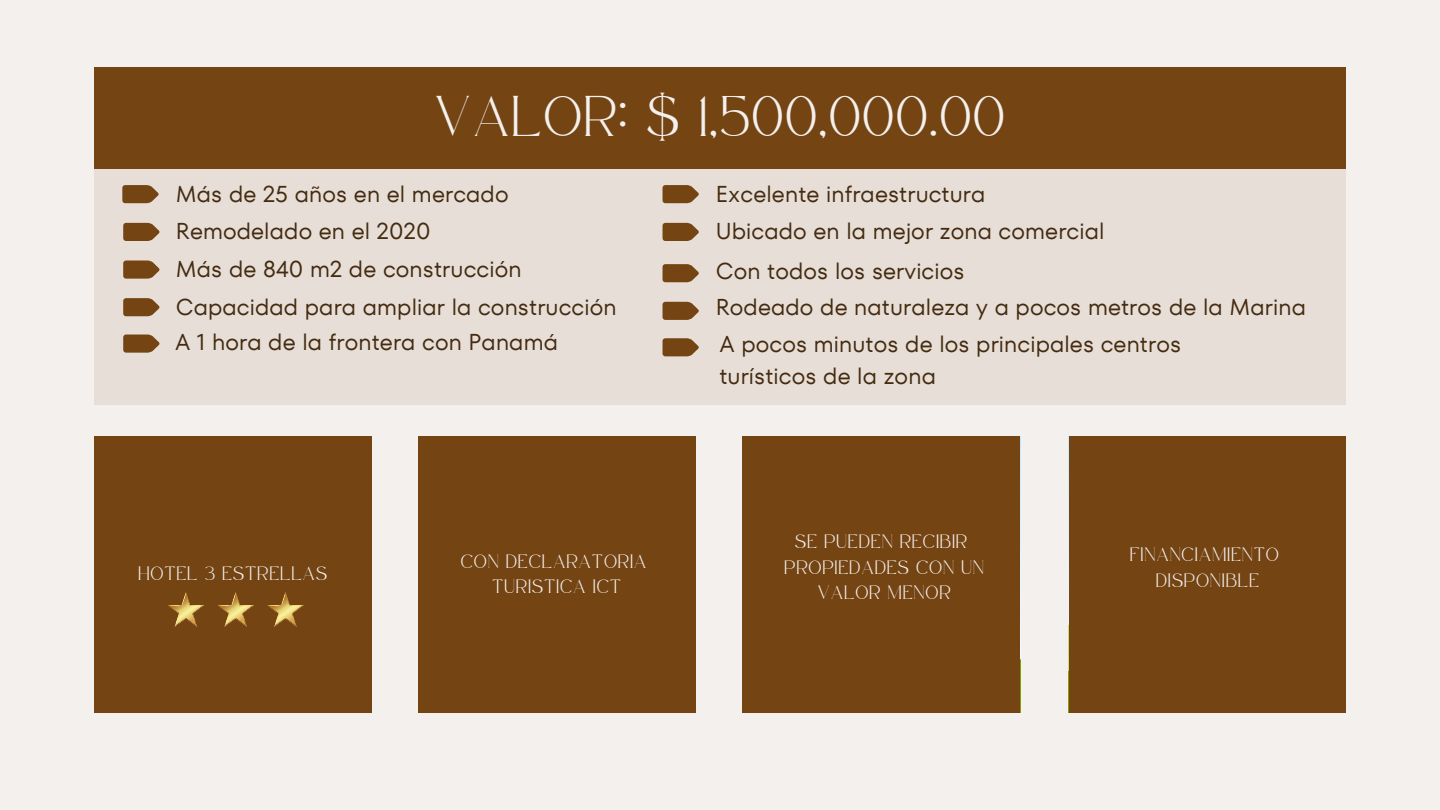
<style>
.page{position:relative;width:1440px;height:810px;background:#f4f0ed}
.page>*{position:absolute;margin:0;border:0;box-sizing:border-box;transform-origin:0 0}
.t1{font:28px "Safira March";letter-spacing:.1em;color:#f4f0ed}
.t2{font:22.9px/31.5px "TT Fors";letter-spacing:.005em;color:#442b11}
.t3{font:9.5px "Safira March";letter-spacing:.135em;color:#f4f0ed}
</style>
<div class="page">
<div style="left:94px;top:67px;width:1252px;height:102px;background:#744413"></div>
<div style="left:94px;top:169px;width:1252px;height:236px;background:#e7dfd7"></div>
<div style="left:94px;top:436px;width:277px;height:276px;background:#744413"></div>
<div style="left:418px;top:436px;width:277px;height:277px;background:#744413"></div>
<svg style="left:168px;top:592px;width:36px;height:35px"></svg>
<svg style="left:217px;top:592px;width:37px;height:35px"></svg>
<svg style="left:267px;top:592px;width:37px;height:35px"></svg>
<div style="left:743px;top:436px;width:277px;height:277px;background:#744413"></div>
<div style="left:1069px;top:436px;width:277px;height:277px;background:#744413"></div>
<svg style="left:122px;top:185px;width:37px;height:18px"></svg>
<svg style="left:123px;top:223px;width:37px;height:18px"></svg>
<svg style="left:123px;top:261px;width:37px;height:18px"></svg>
<svg style="left:123px;top:298px;width:37px;height:18px"></svg>
<svg style="left:663px;top:185px;width:36px;height:18px"></svg>
<svg style="left:663px;top:223px;width:36px;height:18px"></svg>
<svg style="left:663px;top:264px;width:36px;height:18px"></svg>
<svg style="left:663px;top:302px;width:36px;height:18px"></svg>
<svg style="left:123px;top:335px;width:37px;height:18px"></svg>
<svg style="left:663px;top:338px;width:36px;height:18px"></svg>
<h2 class="t1" style="left:435px;top:110px;width:571px">VALOR: $ 1,500,000.00</h2>
<h2 class="t2" style="left:176px;top:178px;width:334px">Más de 25 años en el mercado</h2>
<h2 class="t2" style="left:176px;top:216px;width:256px">Remodelado en el 2020</h2>
<p class="t2" style="left:176px;top:253px;width:347px">Más de 840 m2 de construcción</p>
<p class="t2" style="left:176px;top:291px;width:442px">Capacidad para ampliar la construcción</p>
<p class="t2" style="left:716px;top:178px;width:271px">Excelente infraestructura</p>
<p class="t2" style="left:716px;top:216px;width:390px">Ubicado en la mejor zona comercial</p>
<p class="t2" style="left:716px;top:255px;width:250px">Con todos los servicios</p>
<h2 class="t2" style="left:716px;top:291px;width:592px">Rodeado de naturaleza y a pocos metros de la Marina</h2>
<h2 class="t2" style="left:175px;top:327px;width:384px">A 1 hora de la frontera con Panamá</h2>
<h2 class="t2" style="left:719px;top:328px;width:463px">A pocos minutos de los principales centros turísticos de la zona</h2>
<h1 class="t3" style="left:138px;top:571px;width:190px">HOTEL 3 ESTRELLAS</h1>
<p class="t3" style="left:461px;top:559px;width:187px">CON DECLARATORIA</p>
<p class="t3" style="left:493px;top:584px;width:130px">TURISTICA ICT</p>
<p class="t3" style="left:795px;top:539px;width:174px">SE PUEDEN RECIBIR</p>
<p class="t3" style="left:785px;top:565px;width:201px">PROPIEDADES CON UN</p>
<p class="t3" style="left:818px;top:590px;width:134px">VALOR MENOR</p>
<h2 class="t3" style="left:1130px;top:552px;width:150px">FINANCIAMIENTO</h2>
<h2 class="t3" style="left:1156px;top:578px;width:104px">DISPONIBLE</h2>
</div>
